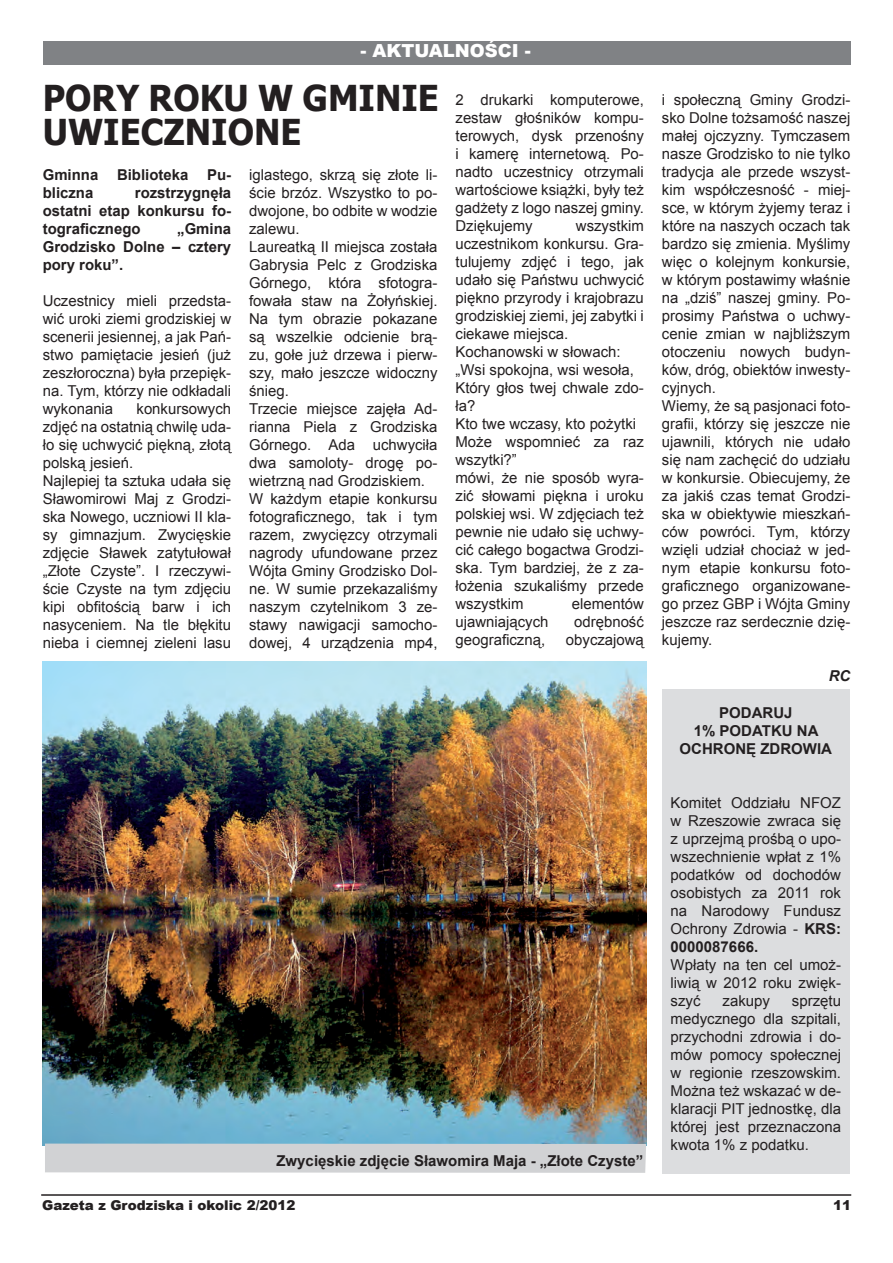
<style>
.page{position:relative;width:893px;height:1263px;background:#fff}
.page>*{position:absolute;margin:0;border:0;box-sizing:border-box;transform-origin:0 0}
.Normalny__Web{font:700 35.7px/34.2px "Tahoma";color:#231f20;scale:.96 1}
.t1{font:900 18px "Arial";color:#fff}
.Normalny__Web-2{font:15px/18px "Arial";color:#231f20;text-align:justify}
.Normalny__Web-3{font:700 15px/18px "Arial";color:#231f20;text-align:justify}
.Normalny__Web-4{font:italic 700 15px "Arial";color:#231f20}
.t2{font:900 13.5px "Arial";color:#231f20}
.s1{font-weight:700}
</style>
<div class="page">
<div style="left:43px;top:42px;width:807px;height:23px;background:#808285"></div>
<hr style="left:41px;top:1194px;width:810px;height:2px;background:#231f20">
<img style="left:43px;top:661px;width:603px;height:484px">
<div style="left:662px;top:689px;width:188px;height:485px;background:#dcdddf"></div>
<div style="left:45px;top:1143px;width:601px;height:30px;background:#d1d2d4"></div>
<p class="t1" style="left:360px;top:38px;width:172px">- AKTUALNOŚCI -</p>
<p class="Normalny__Web" style="left:43px;top:78px;width:414px">PORY ROKU W GMINIE<br>UWIECZNIONE</p>
<p class="Normalny__Web-2" style="left:456px;top:91px;width:190px">2 drukarki komputerowe, zestaw głośników kompu&shy;terowych, dysk przenośny i kamerę internetową. Po&shy;nadto uczestnicy otrzymali wartościowe książki, były też gadżety z logo naszej gminy.</p>
<p class="Normalny__Web-2" style="left:456px;top:217px;width:79px">Dziękujemy</p>
<p class="Normalny__Web-3" style="left:43px;top:167px;width:190px">Gminna Biblioteka Pu&shy;bliczna</p>
<p class="Normalny__Web-2" style="left:249px;top:166px;width:190px">iglastego, skrzą się złote li&shy;ście brzóz. Wszystko to po&shy;dwojone, bo odbite w wodzie zalewu.</p>
<p class="Normalny__Web-2" style="left:249px;top:238px;width:190px">Laureatką II miejsca została Gabrysia Pelc z Grodziska Górnego, która sfotogra&shy;fowała staw na Żołyńskiej.<br>Na tym obrazie pokazane są wszelkie odcienie brą&shy;zu, gołe już drzewa i pierw&shy;szy, mało jeszcze widoczny śnieg.</p>
<p class="Normalny__Web-2" style="left:249px;top:400px;width:190px">Trzecie miejsce zajęła Ad&shy;rianna Piela z Grodziska Górnego. Ada uchwyciła dwa samoloty- drogę po&shy;wietrzną nad Grodziskiem.</p>
<p class="Normalny__Web-2" style="left:249px;top:490px;width:190px">W każdym etapie konkursu fotograficznego, tak i tym razem, zwycięzcy otrzymali nagrody ufundowane przez Wójta Gminy Grodzisko Dol&shy;ne. W sumie przekazaliśmy naszym czytelnikom 3 ze&shy;stawy nawigacji samocho&shy;dowej, 4 urządzenia mp4,</p>
<p class="Normalny__Web-3" style="left:43px;top:185px;width:190px;text-indent:92px">rozstrzygnęła ostatni etap konkursu fo&shy;tograficznego</p>
<p class="Normalny__Web-2" style="left:456px;top:217px;width:190px;text-indent:120px">wszystkim uczestnikom konkursu. Gra&shy;tulujemy zdjęć i tego, jak udało się Państwu uchwycić piękno przyrody i krajobrazu grodziskiej ziemi, jej zabytki i ciekawe miejsca.</p>
<p class="Normalny__Web-2" style="left:456px;top:343px;width:167px">Kochanowski w słowach:</p>
<p class="Normalny__Web-2" style="left:456px;top:361px;width:180px">„Wsi spokojna, wsi wesoła,</p>
<p class="Normalny__Web-2" style="left:456px;top:379px;width:190px">Który głos twej chwale zdo&shy;ła?</p>
<p class="Normalny__Web-2" style="left:456px;top:415px;width:182px">Kto twe wczasy, kto pożytki</p>
<p class="Normalny__Web-2" style="left:456px;top:433px;width:190px">Może wspomnieć za raz wszytki?”</p>
<p class="Normalny__Web-2" style="left:456px;top:469px;width:190px">mówi, że nie sposób wyra&shy;zić słowami piękna i uroku polskiej wsi. W zdjęciach też pewnie nie udało się uchwy&shy;cić całego bogactwa Grodzi&shy;ska. Tym bardziej, że z za&shy;łożenia szukaliśmy przede wszystkim</p>
<p class="Normalny__Web-3" style="left:43px;top:221px;width:190px;text-indent:134px">„Gmina Grodzisko Dolne – cztery pory roku”.</p>
<p class="Normalny__Web-2" style="left:43px;top:292px;width:190px">Uczestnicy mieli przedsta&shy;wić uroki ziemi grodziskiej w scenerii jesiennej, a jak Pań&shy;stwo pamiętacie jesień (już zeszłoroczna) była przepięk&shy;na. Tym, którzy nie odkładali wykonania</p>
<p class="Normalny__Web-2" style="left:43px;top:400px;width:190px;text-indent:94px">konkursowych zdjęć na ostatnią chwilę uda&shy;ło się uchwycić piękną, złotą polską jesień.</p>
<p class="Normalny__Web-2" style="left:43px;top:472px;width:190px">Najlepiej ta sztuka udała się Sławomirowi Maj z Grodzi&shy;ska Nowego, uczniowi II kla&shy;sy gimnazjum. Zwycięskie zdjęcie Sławek zatytułował „Złote Czyste”. I rzeczywi&shy;ście Czyste na tym zdjęciu kipi obfitością barw i ich nasyceniem. Na tle błękitu nieba i ciemnej zieleni lasu</p>
<p class="Normalny__Web-2" style="left:572px;top:595px;width:74px">elementów</p>
<p class="Normalny__Web-2" style="left:456px;top:613px;width:94px">ujawniających</p>
<p class="Normalny__Web-2" style="left:574px;top:613px;width:71px">odrębność</p>
<p class="Normalny__Web-2" style="left:456px;top:631px;width:91px">geograficzną,</p>
<p class="Normalny__Web-2" style="left:566px;top:631px;width:79px">obyczajową</p>
<p class="Normalny__Web-3" style="left:276px;top:1152px;width:368px">Zwycięskie zdjęcie Sławomira Maja - „Złote Czyste”</p>
<p class="Normalny__Web-2" style="left:662px;top:91px;width:190px">i społeczną Gminy Grodzi&shy;sko Dolne tożsamość naszej małej ojczyzny. Tymczasem nasze Grodzisko to nie tylko tradycja ale przede wszyst&shy;kim współczesność - miej&shy;sce, w którym żyjemy teraz i które na naszych oczach tak bardzo się zmienia. Myślimy więc o kolejnym konkursie, w którym postawimy właśnie na „dziś” naszej gminy. Po&shy;prosimy Państwa o uchwy&shy;cenie zmian w najbliższym otoczeniu nowych budyn&shy;ków, dróg, obiektów inwesty&shy;cyjnych.</p>
<p class="Normalny__Web-2" style="left:662px;top:397px;width:190px">Wiemy, że są pasjonaci foto&shy;grafii, którzy się jeszcze nie ujawnili, których nie udało się nam zachęcić do udziału w konkursie. Obiecujemy, że za jakiś czas temat Grodzi&shy;ska w obiektywie mieszkań&shy;ców powróci. Tym, którzy wzięli udział chociaż w jed&shy;nym etapie konkursu foto&shy;graficznego organizowane&shy;go przez GBP i Wójta Gminy jeszcze raz serdecznie dzię&shy;kujemy.</p>
<p class="Normalny__Web-4" style="left:829px;top:666px;width:23px">RC</p>
<p class="Normalny__Web-3" style="left:719px;top:704px;width:75px">PODARUJ</p>
<p class="Normalny__Web-3" style="left:680px;top:722px;width:154px;text-align:center">1% PODATKU NA<br>OCHRONĘ ZDROWIA</p>
<p class="Normalny__Web-2" style="left:671px;top:794px;width:172px">Komitet Oddziału NFOZ w Rzeszowie zwraca się z uprzejmą prośbą o upo&shy;wszechnienie wpłat z 1% podatków od dochodów osobistych za 2011 rok na Narodowy Fundusz Ochrony Zdrowia - <span class="s1">KRS:<br>0000087666.</span></p>
<p class="Normalny__Web-2" style="left:671px;top:956px;width:172px">Wpłaty na ten cel umoż&shy;liwią w 2012 roku zwięk&shy;szyć</p>
<p class="Normalny__Web-2" style="left:722px;top:992px;width:49px">zakupy</p>
<p class="Normalny__Web-2" style="left:671px;top:992px;width:172px;text-indent:121px">sprzętu medycznego dla szpitali, przychodni zdrowia i do&shy;mów pomocy społecznej w regionie rzeszowskim.<br>Można też wskazać w de&shy;klaracji PIT jednostkę, dla której jest przeznaczona kwota 1% z podatku.</p>
<p class="t2" style="left:42px;top:1196px;width:255px">Gazeta z Grodziska i okolic 2/2012</p>
<p class="t2" style="left:833px;top:1195px;width:20px">11</p>
</div>
